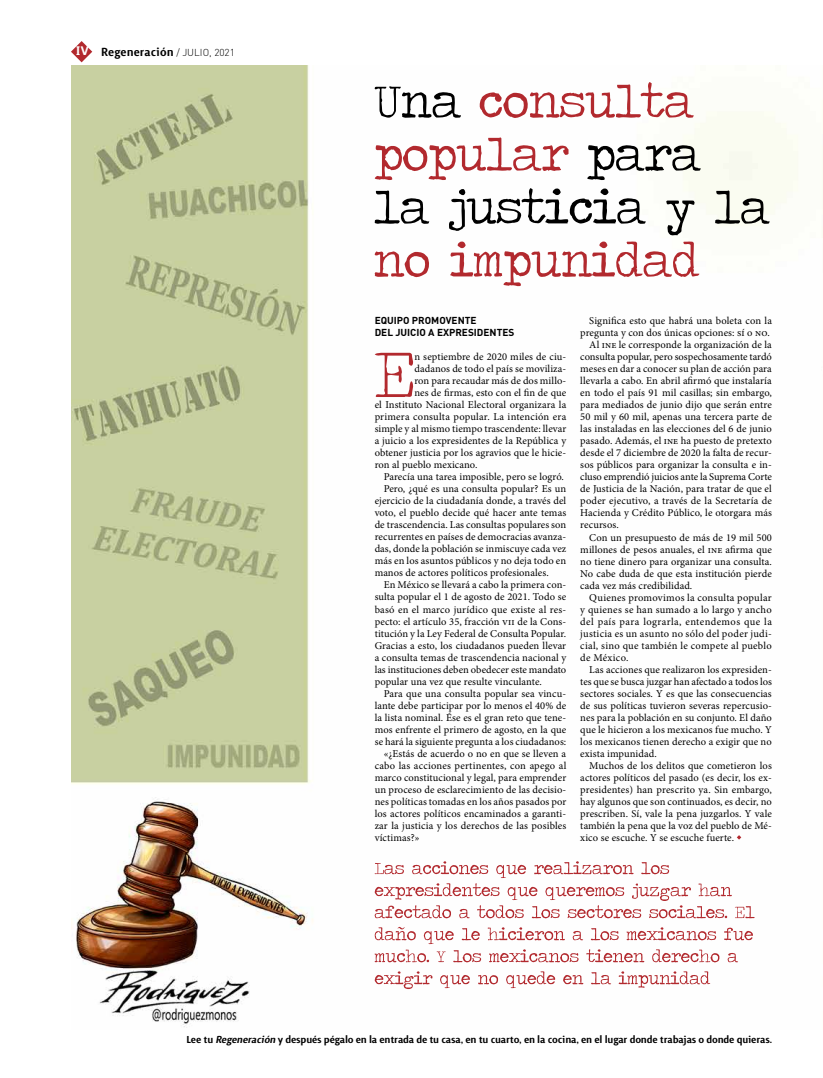
<style>
.page{position:relative;width:823px;height:1078px;background:#fff}
.page>*{position:absolute;margin:0;border:0;box-sizing:border-box;transform-origin:0 0}
.t1{font:500 15px "Surface";color:#000}
.t2{font:500 13px "Surface";letter-spacing:-.02em;color:#000}
.t3{font:10.5px "Minion Pro";letter-spacing:.01em;color:#000}
.t4{font:10.5px "Minion Pro";letter-spacing:-.01em;color:#000}
.t5{font:10.5px "Minion Pro";letter-spacing:.04em;color:#000}
.t6{font:700 10px/12px "DIN";color:#000}
.s1{font-size:16px;color:#fff}
.s2{font-family:"DIN";font-weight:300;font-size:10px}
.s3{font-style:italic}
</style>
<div class="page">
<img style="left:71px;top:66px;width:727px;height:962px">
<svg style="left:374px;top:353px;width:40px;height:45px"></svg>
<svg style="left:736px;top:834px;width:4px;height:5px"></svg>
<svg style="left:374px;top:86px;width:87px;height:33px"></svg>
<svg style="left:478px;top:82px;width:215px;height:37px"></svg>
<svg style="left:374px;top:137px;width:194px;height:44px"></svg>
<svg style="left:586px;top:144px;width:114px;height:37px"></svg>
<svg style="left:373px;top:187px;width:396px;height:100px"></svg>
<svg style="left:374px;top:860px;width:380px;height:58px"></svg>
<svg style="left:374px;top:926px;width:378px;height:36px"></svg>
<svg style="left:374px;top:970px;width:335px;height:19px"></svg>
<svg style="left:71px;top:41px;width:21px;height:21px"></svg>
<h1 class="t1" style="left:76px;top:45px;width:160px"><span class="s1">IV</span> Regeneración <span class="s2">/ JULIO, 2021</span></h1>
<p class="t6" style="left:374px;top:314px;width:141px">EQUIPO PROMOVENTE<br>DEL JUICIO A EXPRESIDENTES</p>
<p class="t3" style="left:414px;top:350px;width:153px">n septiembre de 2020 miles de ciu-</p>
<p class="t3" style="left:414px;top:362px;width:153px">dadanos de todo el país se moviliza-</p>
<p class="t3" style="left:414px;top:374px;width:153px">ron para recaudar más de dos millo-</p>
<p class="t3" style="left:414px;top:386px;width:153px">nes de firmas, esto con el fin de que</p>
<p class="t3" style="left:374px;top:398px;width:193px">el Instituto Nacional Electoral organizara la</p>
<p class="t3" style="left:374px;top:410px;width:193px">primera consulta popular. La intención era</p>
<p class="t3" style="left:374px;top:422px;width:193px">simple y al mismo tiempo trascendente: llevar</p>
<p class="t3" style="left:374px;top:434px;width:193px">a juicio a los expresidentes de la República y</p>
<p class="t3" style="left:374px;top:446px;width:193px">obtener justicia por los agravios que le hicie-</p>
<p class="t3" style="left:374px;top:458px;width:104px">ron al pueblo mexicano.</p>
<p class="t3" style="left:383px;top:470px;width:182px">Parecía una tarea imposible, pero se logró.</p>
<p class="t3" style="left:383px;top:482px;width:184px">Pero, ¿qué es una consulta popular? Es un</p>
<p class="t3" style="left:374px;top:494px;width:193px">ejercicio de la ciudadanía donde, a través del</p>
<p class="t3" style="left:374px;top:506px;width:193px">voto, el pueblo decide qué hacer ante temas</p>
<p class="t3" style="left:374px;top:518px;width:193px">de trascendencia. Las consultas populares son</p>
<p class="t3" style="left:374px;top:530px;width:193px">recurrentes en países de democracias avanza-</p>
<p class="t3" style="left:374px;top:542px;width:193px">das, donde la población se inmiscuye cada vez</p>
<p class="t3" style="left:374px;top:554px;width:193px">más en los asuntos públicos y no deja todo en</p>
<p class="t3" style="left:374px;top:566px;width:175px">manos de actores políticos profesionales.</p>
<p class="t3" style="left:383px;top:578px;width:184px">En México se llevará a cabo la primera con-</p>
<p class="t3" style="left:374px;top:590px;width:193px">sulta popular el 1 de agosto de 2021. Todo se</p>
<p class="t3" style="left:374px;top:602px;width:193px">basó en el marco jurídico que existe al res-</p>
<p class="t3" style="left:374px;top:614px;width:193px">pecto: el artículo 35, fracción vii de la Cons-</p>
<p class="t3" style="left:374px;top:626px;width:193px">titución y la Ley Federal de Consulta Popular.</p>
<p class="t3" style="left:374px;top:638px;width:193px">Gracias a esto, los ciudadanos pueden llevar</p>
<p class="t3" style="left:374px;top:650px;width:193px">a consulta temas de trascendencia nacional y</p>
<p class="t3" style="left:374px;top:662px;width:193px">las instituciones deben obedecer este mandato</p>
<p class="t3" style="left:374px;top:674px;width:169px">popular una vez que resulte vinculante.</p>
<p class="t3" style="left:383px;top:686px;width:184px">Para que una consulta popular sea vincu-</p>
<p class="t3" style="left:374px;top:698px;width:193px">lante debe participar por lo menos el 40% de</p>
<p class="t3" style="left:374px;top:710px;width:193px">la lista nominal. Ése es el gran reto que tene-</p>
<p class="t3" style="left:374px;top:722px;width:193px">mos enfrente el primero de agosto, en la que</p>
<p class="t3" style="left:374px;top:734px;width:193px">se hará la siguiente pregunta a los ciudadanos:</p>
<p class="t3" style="left:383px;top:746px;width:184px">«¿Estás de acuerdo o no en que se lleven a</p>
<p class="t3" style="left:374px;top:758px;width:193px">cabo las acciones pertinentes, con apego al</p>
<p class="t3" style="left:374px;top:770px;width:193px">marco constitucional y legal, para emprender</p>
<p class="t3" style="left:374px;top:782px;width:193px">un proceso de esclarecimiento de las decisio-</p>
<p class="t3" style="left:374px;top:794px;width:193px">nes políticas tomadas en los años pasados por</p>
<p class="t3" style="left:374px;top:806px;width:193px">los actores políticos encaminados a garanti-</p>
<p class="t3" style="left:374px;top:818px;width:193px">zar la justicia y los derechos de las posibles</p>
<p class="t3" style="left:374px;top:830px;width:46px">víctimas?»</p>
<p class="t3" style="left:589px;top:314px;width:184px">Significa esto que habrá una boleta con la</p>
<p class="t3" style="left:580px;top:326px;width:191px">pregunta y con dos únicas opciones: sí o no.</p>
<p class="t3" style="left:589px;top:338px;width:184px">Al ine le corresponde la organización de la</p>
<p class="t3" style="left:580px;top:350px;width:193px">consulta popular, pero sospechosamente tardó</p>
<p class="t3" style="left:580px;top:362px;width:193px">meses en dar a conocer su plan de acción para</p>
<p class="t3" style="left:580px;top:374px;width:193px">llevarla a cabo. En abril afirmó que instalaría</p>
<p class="t3" style="left:580px;top:386px;width:193px">en todo el país 91 mil casillas; sin embargo,</p>
<p class="t3" style="left:580px;top:398px;width:193px">para mediados de junio dijo que serán entre</p>
<p class="t3" style="left:580px;top:410px;width:193px">50 mil y 60 mil, apenas una tercera parte de</p>
<p class="t3" style="left:580px;top:422px;width:193px">las instaladas en las elecciones del 6 de junio</p>
<p class="t3" style="left:580px;top:434px;width:193px">pasado. Además, el ine ha puesto de pretexto</p>
<p class="t3" style="left:580px;top:446px;width:193px">desde el 7 diciembre de 2020 la falta de recur-</p>
<p class="t3" style="left:580px;top:458px;width:193px">sos públicos para organizar la consulta e in-</p>
<p class="t4" style="left:580px;top:470px;width:193px">cluso emprendió juicios ante la Suprema Corte</p>
<p class="t3" style="left:580px;top:482px;width:193px">de Justicia de la Nación, para tratar de que el</p>
<p class="t3" style="left:580px;top:494px;width:193px">poder ejecutivo, a través de la Secretaría de</p>
<p class="t3" style="left:580px;top:506px;width:193px">Hacienda y Crédito Público, le otorgara más</p>
<p class="t3" style="left:580px;top:518px;width:40px">recursos.</p>
<p class="t3" style="left:589px;top:530px;width:184px">Con un presupuesto de más de 19 mil 500</p>
<p class="t3" style="left:580px;top:542px;width:193px">millones de pesos anuales, el ine afirma que</p>
<p class="t3" style="left:580px;top:554px;width:193px">no tiene dinero para organizar una consulta.</p>
<p class="t3" style="left:580px;top:566px;width:193px">No cabe duda de que esta institución pierde</p>
<p class="t3" style="left:580px;top:578px;width:113px">cada vez más credibilidad.</p>
<p class="t3" style="left:589px;top:590px;width:184px">Quienes promovimos la consulta popular</p>
<p class="t3" style="left:580px;top:602px;width:193px">y quienes se han sumado a lo largo y ancho</p>
<p class="t5" style="left:580px;top:614px;width:193px">del país para lograrla, entendemos que la</p>
<p class="t3" style="left:580px;top:626px;width:193px">justicia es un asunto no sólo del poder judi-</p>
<p class="t3" style="left:580px;top:638px;width:193px">cial, sino que también le compete al pueblo</p>
<p class="t3" style="left:580px;top:650px;width:50px">de México.</p>
<p class="t3" style="left:589px;top:662px;width:184px">Las acciones que realizaron los expresiden-</p>
<p class="t3" style="left:580px;top:674px;width:193px">tes que se busca juzgar han afectado a todos los</p>
<p class="t3" style="left:580px;top:686px;width:193px">sectores sociales. Y es que las consecuencias</p>
<p class="t3" style="left:580px;top:698px;width:193px">de sus políticas tuvieron severas repercusio-</p>
<p class="t3" style="left:580px;top:710px;width:193px">nes para la población en su conjunto. El daño</p>
<p class="t3" style="left:580px;top:722px;width:193px">que le hicieron a los mexicanos fue mucho. Y</p>
<p class="t3" style="left:580px;top:734px;width:193px">los mexicanos tienen derecho a exigir que no</p>
<p class="t3" style="left:580px;top:746px;width:78px">exista impunidad.</p>
<p class="t3" style="left:589px;top:758px;width:184px">Muchos de los delitos que cometieron los</p>
<p class="t3" style="left:580px;top:770px;width:193px">actores políticos del pasado (es decir, los ex-</p>
<p class="t3" style="left:580px;top:782px;width:193px">presidentes) han prescrito ya. Sin embargo,</p>
<p class="t3" style="left:580px;top:794px;width:193px">hay algunos que son continuados, es decir, no</p>
<p class="t3" style="left:580px;top:806px;width:193px">prescriben. Sí, vale la pena juzgarlos. Y vale</p>
<p class="t3" style="left:580px;top:818px;width:193px">también la pena que la voz del pueblo de Mé-</p>
<p class="t3" style="left:580px;top:830px;width:155px">xico se escuche. Y se escuche fuerte.</p>
<p class="t2" style="left:186px;top:1033px;width:587px">Lee tu <span class="s3">Regeneración</span> y después pégalo en la entrada de tu casa, en tu cuarto, en la cocina, en el lugar donde trabajas o donde quieras.</p>
</div>
